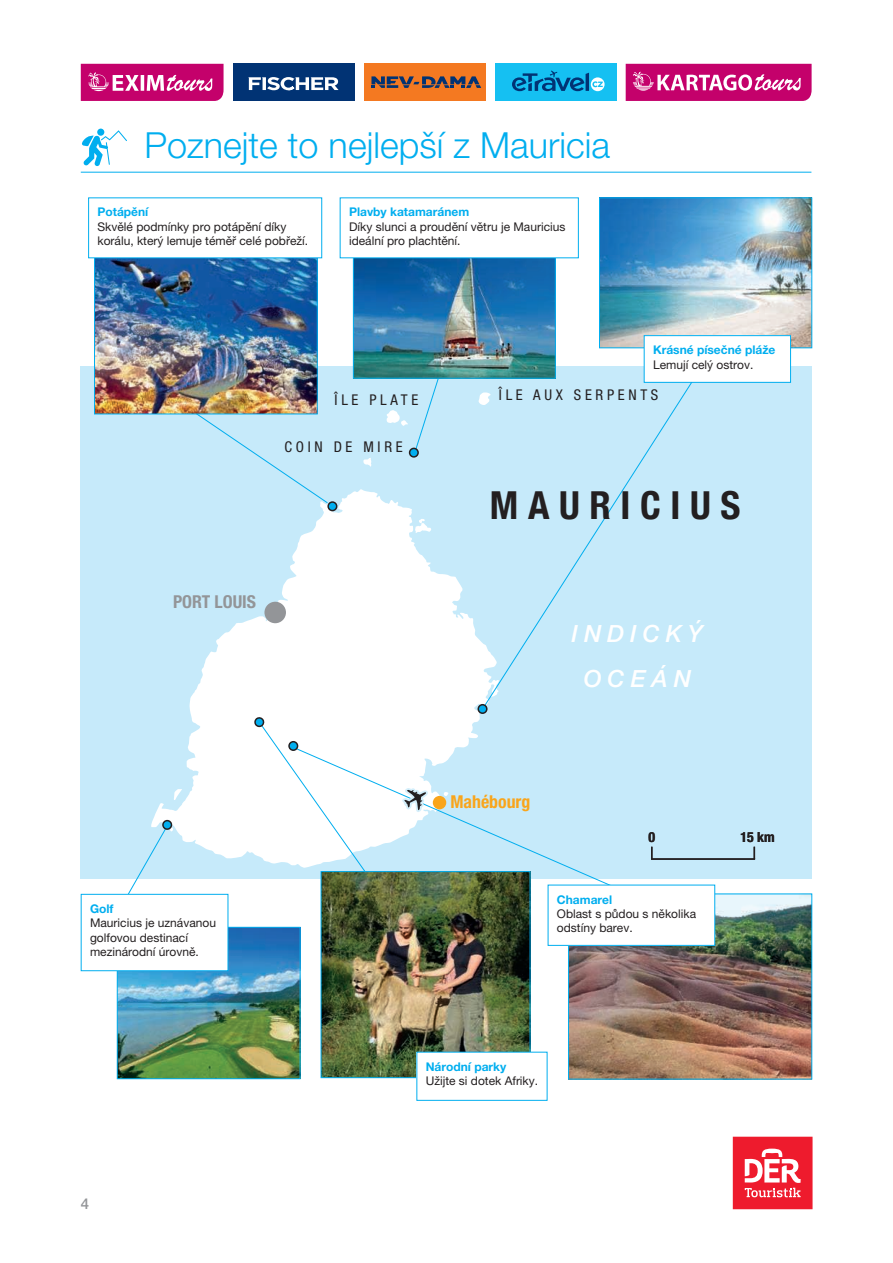
<style>
.page{position:relative;width:893px;height:1263px;background:#fff}
.page>*{position:absolute;margin:0;border:0;box-sizing:border-box;transform-origin:0 0}
.t1{font:700 condensed 38.55px "Helvetica Neue";letter-spacing:.25em;color:#231f20}
.t2{font:300 36px "Helvetica Neue CE";color:#00aeef}
.t3{font:italic 500 23.7px/45.5px "Helvetica Neue CE";letter-spacing:.25em;color:#fff;text-align:center}
.t4{font:700 condensed 17.85px "Helvetica Neue CE";color:#939598}
.t5{font:700 condensed 17.85px "Helvetica Neue CE";color:#f9a51b}
.t6{font:500 15px "Helvetica Neue CE";color:#939598}
.t7{font:condensed 14.85px "Helvetica Neue CE";letter-spacing:.25em;color:#231f20}
.t8{font:700 condensed 13.95px "Helvetica Neue CE";color:#231f20}
.t9{font:12px/14.4px "Helvetica Neue CE";color:#231f20}
.t10{font:700 12px "Helvetica Neue CE";color:#00aeef}
</style>
<div class="page">
<div style="left:233px;top:64px;width:121px;height:37px;background:#013374"></div>
<svg style="left:248px;top:77px;width:91px;height:13px"></svg>
<div style="left:364px;top:64px;width:121px;height:37px;background:#f47921"></div>
<svg style="left:371px;top:76px;width:110px;height:12px"></svg>
<div style="left:495px;top:64px;width:121px;height:37px;background:#15c0f2"></div>
<svg style="left:512px;top:71px;width:93px;height:20px"></svg>
<svg style="left:81px;top:64px;width:143px;height:37px;background:#cd2b83"></svg>
<svg style="left:626px;top:64px;width:186px;height:37px;background:#ce2c84"></svg>
<div style="left:733px;top:1137px;width:79px;height:72px;background:#ee1b2d"></div>
<svg style="left:745px;top:1148px;width:56px;height:49px"></svg>
<div style="left:81px;top:366px;width:731px;height:512px;background:#c6eafa"></div>
<svg style="left:151px;top:489px;width:336px;height:370px;fill:#fff"></svg>
<svg style="left:174px;top:789px;width:9px;height:11px"></svg>
<svg style="left:415px;top:519px;width:16px;height:14px"></svg>
<svg style="left:363px;top:458px;width:8px;height:9px"></svg>
<svg style="left:387px;top:410px;width:21px;height:16px"></svg>
<svg style="left:479px;top:393px;width:4px;height:12px"></svg>
<hr style="left:81px;top:172px;width:730px;height:1px;background:#00aeef">
<svg style="left:82px;top:129px;width:45px;height:37px"></svg>
<svg style="left:415px;top:379px;width:24px;height:70px"></svg>
<div style="left:410px;top:448px;width:8px;height:9px;background:#00aeef;border-radius:50%"></div>
<div style="left:409px;top:448px;width:10px;height:10px;border:2px solid #231f20;border-radius:50%"></div>
<svg style="left:135px;top:414px;width:193px;height:90px"></svg>
<svg style="left:483px;top:360px;width:209px;height:346px"></svg>
<div style="left:478px;top:705px;width:9px;height:8px;background:#00aeef;border-radius:50%"></div>
<div style="left:477px;top:704px;width:11px;height:10px;border:2px solid #231f20;border-radius:50%"></div>
<svg style="left:254px;top:716px;width:129px;height:180px"></svg>
<div style="left:328px;top:502px;width:9px;height:9px;background:#00aeef;border-radius:50%"></div>
<div style="left:327px;top:501px;width:10px;height:10px;border:2px solid #231f20;border-radius:50%"></div>
<svg style="left:293px;top:747px;width:325px;height:142px"></svg>
<div style="left:289px;top:742px;width:9px;height:8px;background:#00aeef;border-radius:50%"></div>
<div style="left:288px;top:741px;width:10px;height:10px;border:2px solid #231f20;border-radius:50%"></div>
<img style="left:355px;top:258px;width:199px;height:119px">
<div style="left:353px;top:231px;width:203px;height:148px;border:1px solid #00aeef"></div>
<div style="left:340px;top:198px;width:238px;height:60px;background:#fff"></div>
<img style="left:601px;top:199px;width:209px;height:147px">
<div style="left:599px;top:197px;width:213px;height:151px;border:1px solid #00aeef"></div>
<div style="left:644px;top:336px;width:146px;height:46px;background:#fff"></div>
<div style="left:644px;top:335px;width:147px;height:48px;border:1px solid #00aeef"></div>
<img style="left:570px;top:895px;width:240px;height:182px">
<div style="left:568px;top:893px;width:244px;height:186px;border:1px solid #00aeef"></div>
<div style="left:548px;top:885px;width:167px;height:60px;background:#fff"></div>
<div style="left:548px;top:885px;width:167px;height:61px;border:1px solid #00aeef"></div>
<img style="left:323px;top:873px;width:205px;height:203px">
<div style="left:321px;top:871px;width:209px;height:207px;border:1px solid #00aeef"></div>
<div style="left:417px;top:1052px;width:130px;height:48px;background:#fff"></div>
<div style="left:416px;top:1052px;width:131px;height:49px;border:1px solid #00aeef"></div>
<img style="left:96px;top:258px;width:220px;height:154px">
<div style="left:94px;top:219px;width:224px;height:195px;border:1px solid #00aeef"></div>
<div style="left:89px;top:198px;width:233px;height:60px;background:#fff"></div>
<svg style="left:124px;top:826px;width:49px;height:68px"></svg>
<div style="left:163px;top:821px;width:8px;height:8px;background:#00aeef;border-radius:50%"></div>
<div style="left:162px;top:820px;width:10px;height:10px;border:2px solid #231f20;border-radius:50%"></div>
<img style="left:119px;top:929px;width:179px;height:148px">
<div style="left:117px;top:927px;width:183px;height:152px;border:1px solid #00aeef"></div>
<div style="left:81px;top:894px;width:147px;height:77px;background:#fff"></div>
<div style="left:81px;top:894px;width:147px;height:77px;border:1px solid #00aeef"></div>
<div style="left:264px;top:602px;width:22px;height:21px;background:#939598;border-radius:50%"></div>
<div style="left:433px;top:796px;width:13px;height:13px;background:#f9a51b;border-radius:50%"></div>
<svg style="left:397px;top:785px;width:34px;height:31px"></svg>
<hr style="left:652px;top:858px;width:102px;height:2px;background:#231f20">
<svg style="left:754px;top:847px;width:1px;height:12px"></svg>
<svg style="left:651px;top:847px;width:1px;height:12px"></svg>
<h2 class="t2" style="left:145px;top:124px;width:467px">Poznejte to nejlepší z Mauricia</h2>
<p class="t10" style="left:97px;top:205px;width:52px">Potápění</p>
<p class="t9" style="left:97px;top:219px;width:212px">Skvělé podmínky pro potápění díky korálu, který lemuje téměř celé pobřeží.</p>
<p class="t10" style="left:349px;top:205px;width:122px">Plavby katamaránem</p>
<p class="t9" style="left:349px;top:219px;width:218px">Díky slunci a proudění větru je Mauricius ideální pro plachtění.</p>
<p class="t10" style="left:653px;top:342px;width:124px">Krásné písečné pláže</p>
<p class="t9" style="left:653px;top:357px;width:102px">Lemují celý ostrov.</p>
<p class="t7" style="left:335px;top:391px;width:85px">ÎLE PLATE</p>
<p class="t7" style="left:499px;top:386px;width:161px">ÎLE AUX SERPENTS</p>
<p class="t7" style="left:284px;top:438px;width:120px">COIN DE MIRE</p>
<h3 class="t4" style="left:173px;top:591px;width:85px">PORT LOUIS</h3>
<h1 class="t1" style="left:490px;top:473px;width:252px">MAURICIUS</h1>
<h3 class="t3" style="left:572px;top:611px;width:133px">INDICKÝ<br>OCEÁN</h3>
<p class="t10" style="left:90px;top:901px;width:25px">Golf</p>
<p class="t9" style="left:90px;top:916px;width:128px">Mauricius je uznávanou golfovou destinací mezinárodní úrovně.</p>
<h3 class="t5" style="left:450px;top:791px;width:82px">Mahébourg</h3>
<p class="t8" style="left:649px;top:829px;width:8px">0</p>
<p class="t8" style="left:741px;top:829px;width:36px">15 km</p>
<p class="t10" style="left:557px;top:892px;width:57px">Chamarel</p>
<p class="t9" style="left:557px;top:906px;width:141px">Oblast s půdou s několika odstíny barev.</p>
<p class="t10" style="left:426px;top:1059px;width:82px">Národní parky</p>
<p class="t9" style="left:426px;top:1073px;width:114px">Užijte si dotek Afriky.</p>
<p class="t6" style="left:81px;top:1194px;width:10px">4</p>
</div>
